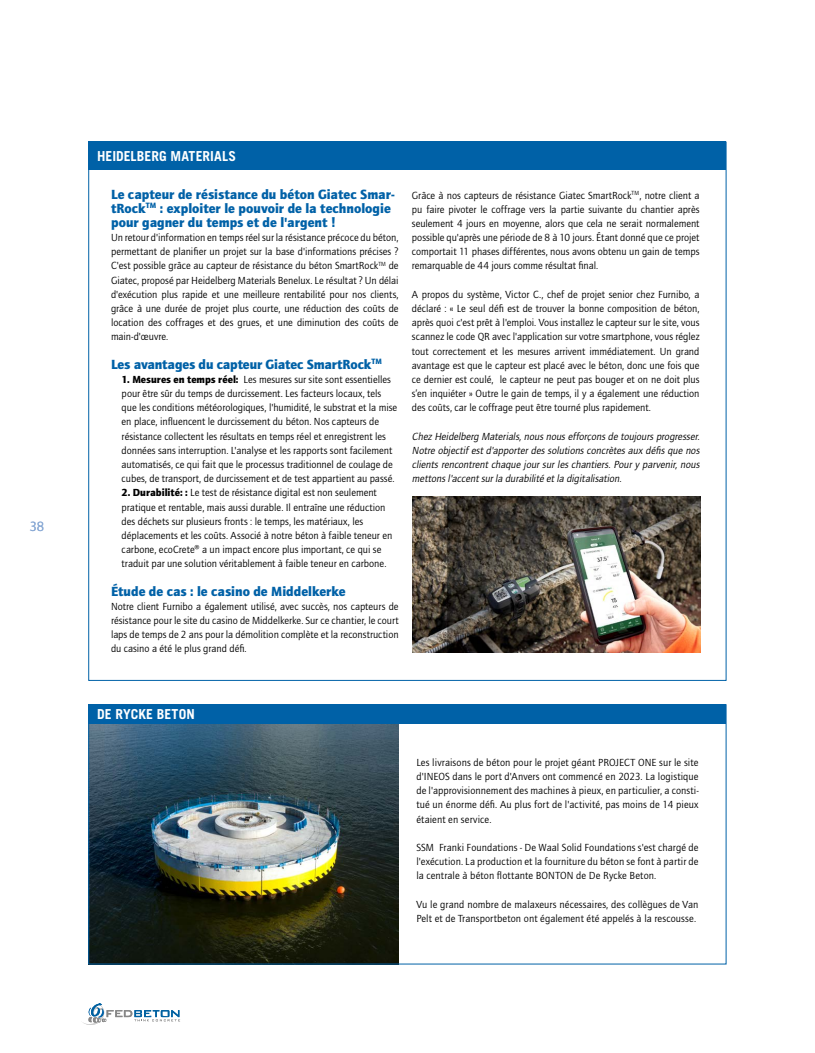
<style>
.page{position:relative;width:815px;height:1053px;background:#fff}
.page>*{position:absolute;margin:0;border:0;box-sizing:border-box;transform-origin:0 0}
.t1{font:900 13.75px/14.1px "Quay Sans ITC Std";color:#0061a7}
.t2{font:700 13.75px "Trade Gothic LT Std";color:#fff}
.t3{font:13.75px "Quay Sans ITC Std";color:#87a8d4}
.t4{font:10.62px/14.1px "Quay Sans ITC Std";color:#000;text-align:justify}
.t5{font:italic 10.62px/14.1px "Quay Sans ITC Std";letter-spacing:-.005em;color:#000;text-align:justify}
.s1{font-weight:900}
</style>
<div class="page">
<div style="left:88px;top:142px;width:638px;height:28px;background:#0061a7"></div>
<div style="left:88px;top:704px;width:638px;height:20px;background:#0061a7"></div>
<img style="left:412px;top:496px;width:288px;height:156px">
<img style="left:90px;top:724px;width:309px;height:238px">
<div style="left:88px;top:704px;width:638px;height:260px;border:1px solid #0061a7"></div>
<svg style="left:82px;top:1003px;width:98px;height:21px"></svg>
<p class="t3" style="left:30px;top:518px;width:16px">38</p>
<p class="t2" style="left:97px;top:148px;width:140px">HEIDELBERG MATERIALS</p>
<p class="t1" style="left:111px;top:187px;width:285px">Le capteur de résistance du béton Giatec Smar&shy;tRock<sup>TM</sup> : exploiter le pouvoir de la technologie pour gagner du temps et de l'argent !</p>
<p class="t4" style="left:111px;top:230px;width:289px">Un retour d'information en temps réel sur la résistance précoce du béton, permettant de planifier un projet sur la base d'informations précises ?<br>C'est possible grâce au capteur de résistance du béton SmartRock<sup>TM</sup> de Giatec, proposé par Heidelberg Materials Benelux. Le résultat ? Un délai d'exécution plus rapide et une meilleure rentabilité pour nos clients, grâce à une durée de projet plus courte, une réduction des coûts de location des coffrages et des grues, et une diminution des coûts de main-d'œuvre.</p>
<p class="t1" style="left:111px;top:357px;width:272px">Les avantages du capteur Giatec SmartRock<sup>TM</sup></p>
<p class="t4" style="left:122px;top:372px;width:277px;text-align:left"><span class="s1">1. Mesures en temps réel:</span> Les mesures sur site sont essentielles pour être sûr du temps de durcissement. Les facteurs locaux, tels que les conditions météorologiques, l'humidité, le substrat et la mise en place, influencent le durcissement du béton. Nos capteurs de résistance collectent les résultats en temps réel et enregistrent les données sans interruption. L'analyse et les rapports sont facilement automatisés, ce qui fait que le processus traditionnel de coulage de cubes, de transport, de durcissement et de test appartient au passé.</p>
<p class="t4" style="left:122px;top:485px;width:272px;text-align:left"><span class="s1">2. Durabilité: :</span> Le test de résistance digital est non seulement pratique et rentable, mais aussi durable. Il entraîne une réduction des déchets sur plusieurs fronts : le temps, les matériaux, les déplacements et les coûts. Associé à notre béton à faible teneur en carbone, ecoCrete® a un impact encore plus important, ce qui se traduit par une solution véritablement à faible teneur en carbone.</p>
<p class="t1" style="left:111px;top:583px;width:236px">Étude de cas : le casino de Middelkerke</p>
<p class="t4" style="left:111px;top:599px;width:289px">Notre client Furnibo a également utilisé, avec succès, nos capteurs de résistance pour le site du casino de Middelkerke. Sur ce chantier, le court laps de temps de 2 ans pour la démolition complète et la reconstruction du casino a été le plus grand défi.</p>
<p class="t4" style="left:412px;top:188px;width:289px">Grâce à nos capteurs de résistance Giatec SmartRock<sup>TM</sup>, notre client a pu faire pivoter le coffrage vers la partie suivante du chantier après seulement 4 jours en moyenne, alors que cela ne serait normalement possible qu'après une période de 8 à 10 jours. Étant donné que ce projet comportait 11 phases différentes, nous avons obtenu un gain de temps remarquable de 44 jours comme résultat final.</p>
<p class="t4" style="left:412px;top:287px;width:289px">A propos du système, Victor C., chef de projet senior chez Furnibo, a déclaré : « Le seul défi est de trouver la bonne composition de béton, après quoi c'est prêt à l'emploi. Vous installez le capteur sur le site, vous scannez le code QR avec l'application sur votre smartphone, vous réglez tout correctement et les mesures arrivent immédiatement. Un grand avantage est que le capteur est placé avec le béton, donc une fois que ce dernier est coulé, le capteur ne peut pas bouger et on ne doit plus s’en inquiéter » Outre le gain de temps, il y a également une réduction des coûts, car le coffrage peut être tourné plus rapidement.</p>
<p class="t5" style="left:412px;top:429px;width:291px">ChezHeidelberg Materials,nousnousefforçonsde toujoursprogresser.<br>Notre objectif est d'apporter des solutions concrètes aux défis que nos clients rencontrent chaque jour sur les chantiers. Pour y parvenir, nous mettonsl'accentsurla durabilité etla digitalisation.</p>
<p class="t2" style="left:97px;top:706px;width:99px">DE RYCKE BETON</p>
<p class="t4" style="left:416px;top:755px;width:284px">Les livraisons de béton pour le projet géant PROJECT ONE sur le site d'INEOS dans le port d'Anvers ont commencé en 2023. La logistique de l'approvisionnement des machines à pieux, en particulier, a consti&shy;tué un énorme défi. Au plus fort de l'activité, pas moins de 14 pieux étaient en service.</p>
<p class="t4" style="left:416px;top:840px;width:284px">SSM Franki Foundations - De Waal Solid Foundations s'est chargé de l'exécution. La production et la fourniture du béton se font à partir de la centrale à béton flottante BONTON de De Rycke Beton.</p>
<p class="t4" style="left:416px;top:896px;width:284px">Vu le grand nombre de malaxeurs nécessaires, des collègues de Van<br>Pelt et de Transportbeton ont également été appelés à la rescousse.</p>
</div>
